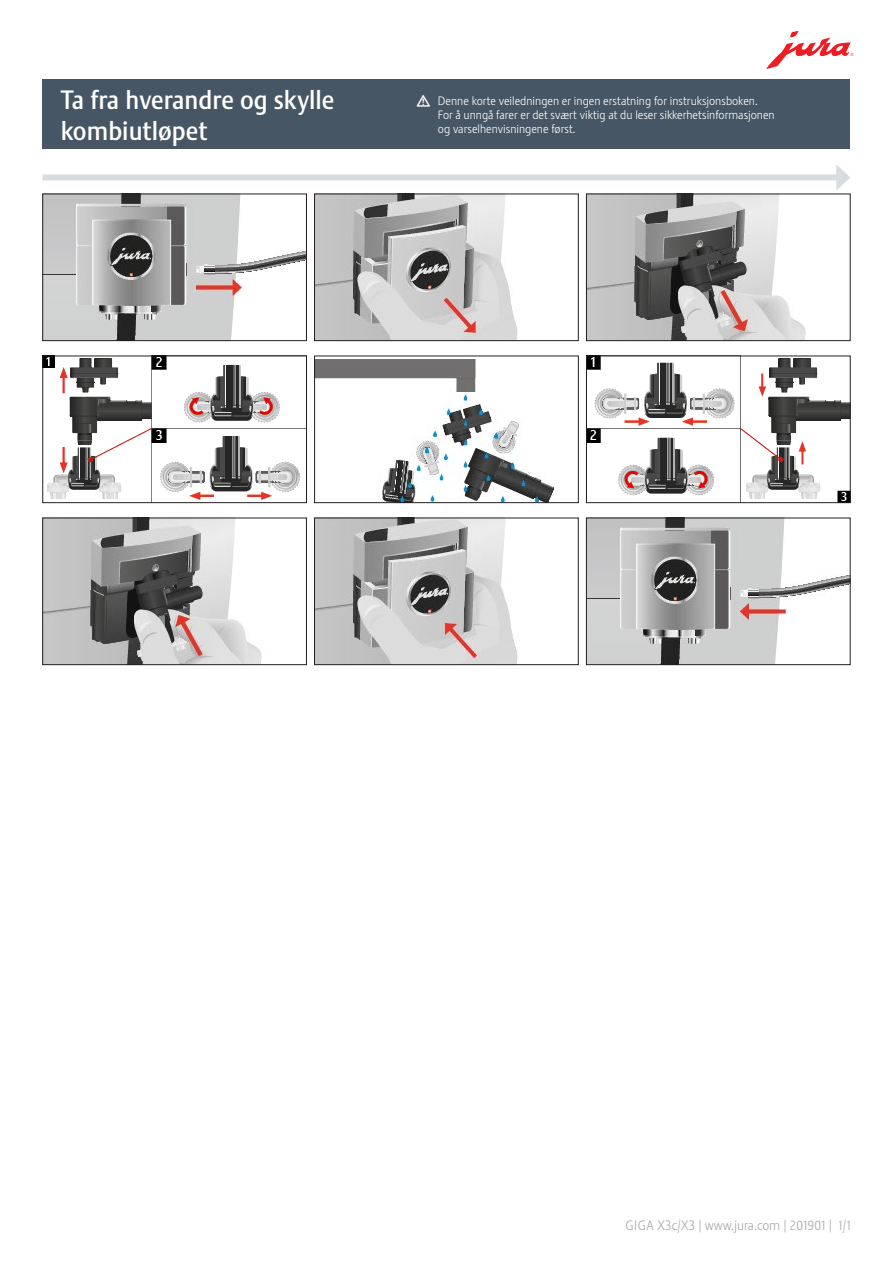
<style>
.page{position:relative;width:893px;height:1263px;background:#fff}
.page>*{position:absolute;margin:0;border:0;box-sizing:border-box;transform-origin:0 0}
.t1{font:26.25px/30.8px "Stalemate Pro 2 J Medium";color:#fff}
.t2{font:13.5px "Stalemate Pro 2 J Light";color:#a8a9ad}
.t3{font:12px/14.4px "Stalemate Pro 2 J Light";color:#fff}
.s1{font-family:"Jura Pict 2006"}
.s2{font-size:13.2px}
</style>
<div class="page">
<div style="left:43px;top:80px;width:807px;height:69px;background:#465664"></div>
<svg style="left:766px;top:31px;width:87px;height:38px"></svg>
<div style="left:43px;top:174px;width:798px;height:6px;background:#d7dce1"></div>
<svg style="left:836px;top:164px;width:14px;height:26px"></svg>
<img style="left:44px;top:196px;width:261px;height:143px">
<div style="left:42px;top:194px;width:265px;height:147px;border:1px solid #231f20"></div>
<img style="left:45px;top:358px;width:260px;height:143px">
<div style="left:43px;top:356px;width:264px;height:147px;border:1px solid #231f20"></div>
<img style="left:44px;top:520px;width:218px;height:143px">
<div style="left:42px;top:518px;width:265px;height:147px;border:1px solid #231f20"></div>
<img style="left:316px;top:196px;width:202px;height:143px">
<div style="left:314px;top:194px;width:264px;height:147px;border:1px solid #231f20"></div>
<img style="left:316px;top:359px;width:238px;height:142px">
<div style="left:314px;top:356px;width:265px;height:147px;border:1px solid #231f20"></div>
<img style="left:316px;top:520px;width:202px;height:143px">
<div style="left:314px;top:518px;width:264px;height:147px;border:1px solid #231f20"></div>
<img style="left:588px;top:196px;width:218px;height:143px">
<div style="left:586px;top:194px;width:264px;height:147px;border:1px solid #231f20"></div>
<img style="left:588px;top:358px;width:260px;height:143px">
<div style="left:586px;top:356px;width:264px;height:147px;border:1px solid #231f20"></div>
<img style="left:588px;top:520px;width:260px;height:143px">
<div style="left:586px;top:518px;width:264px;height:147px;border:1px solid #231f20"></div>
<h1 class="t1" style="left:61px;top:85px;width:275px">Ta fra hverandre og skylle kombiutløpet</h1>
<p class="t3" style="left:438px;top:93px;width:338px;text-indent:-21px"><span class="s1">J</span> Denne korte veiledningen er ingen erstatning for instruksjonsboken.<br>For å unngå farer er det svært viktig at du leser sikkerhetsinformasjonen og varselhenvisningene først.</p>
<p class="t2" style="left:626px;top:1217px;width:226px">GIGA X3c/X3 | www.jura.com | <span class="s2">201901</span> | <span class="s2">1</span>/<span class="s2">1</span></p>
</div>
